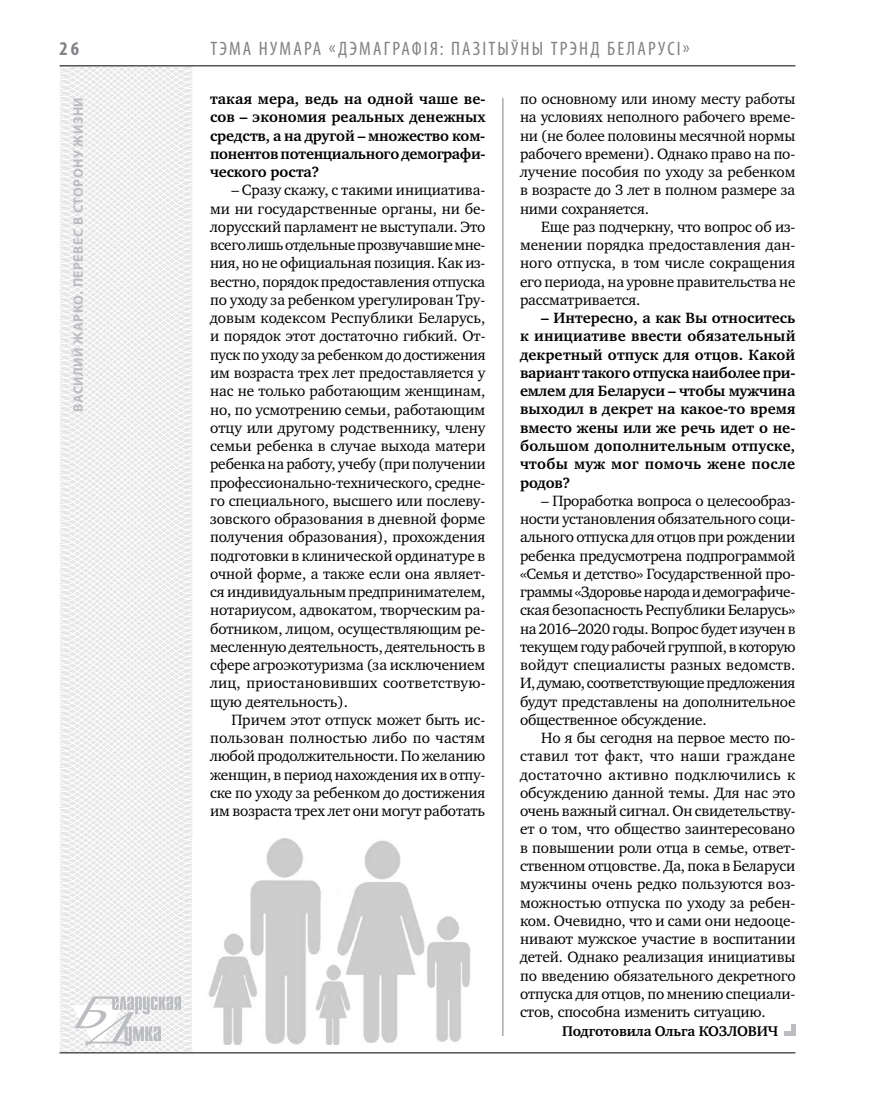
<style>
.page{position:relative;width:872px;height:1106px;background:#fff}
.page>*{position:absolute;margin:0;border:0;box-sizing:border-box;transform-origin:0 0}
.t1{font:condensed 19.5px "Myriad Pro";letter-spacing:.11em;color:#808285}
.t2{font:700 condensed 19.5px "Myriad Pro";color:#808285}
.t3{font:15.3px/18.3px "Charter C";letter-spacing:-.01em;color:#000;text-align:justify}
.t4{font:700 15.3px/18.3px "Charter C";color:#000;text-align:justify}
.t5{font:700 14.4px "Charter C";letter-spacing:-.01em;color:#000}
.t6{font:700 13.5px "Myriad Pro";letter-spacing:.04em;color:#bcbdc0}
</style>
<div class="page">
<svg style="left:59px;top:65px;width:192px;height:989px"></svg>
<hr style="left:502px;top:98px;width:1px;height:938px;background:#808285">
<hr style="left:60px;top:1052px;width:735px;height:1px;background:#000">
<svg style="left:71px;top:996px;width:110px;height:53px"></svg>
<hr style="left:60px;top:65px;width:735px;height:1px;background:#000">
<img style="left:193px;top:838px;width:278px;height:206px">
<hr style="left:791px;top:1023px;width:4px;height:12px;background:#bcbdc0">
<hr style="left:783px;top:1031px;width:12px;height:4px;background:#bcbdc0">
<p class="t2" style="left:60px;top:37px;width:21px">26</p>
<p class="t6" style="left:69px;top:412px;width:316px;rotate:-90deg">Василий ЖАРКО. Перевес в сторону жизни</p>
<p class="t1" style="left:210px;top:37px;width:71px">Тэма нумара</p>
<p class="t1" style="left:329px;top:37px;width:309px">«Дэма графія: па зітыўны трэнд Беларус</p>
<p class="t1" style="left:677px;top:37px;width:14px">і»</p>
<p class="t4" style="left:210px;top:90px;width:277px">такая мера, ведь на одной чаше ве&shy;сов – экономия реальных денежных средств, а на другой – множество ком&shy;понентов потенциального демографи&shy;ческого роста?</p>
<p class="t3" style="left:210px;top:181px;width:277px;text-indent:21px">– Сразу скажу, с такими инициатива&shy;ми ни государственные органы, ни бе&shy;лорусский парламент не выступали. Это всего лишь отдельные прозвучавшие мне&shy;ния, но не официальная позиция. Как из&shy;вестно, порядок предоставления отпуска по уходу за ребенком урегулирован Тру&shy;довым кодексом Республики Беларусь, и порядок этот достаточно гибкий. От&shy;пуск по уходу за ребенком до достижения им возраста трех лет предоставляется у нас не только работающим женщинам, но, по усмотрению семьи, работающим отцу или другому родственнику, члену семьи ребенка в случае выхода матери ребенка на работу, учебу (при получении профессионально-технического, средне&shy;го специального, высшего или послеву&shy;зовского образования в дневной форме получения образования), прохождения подготовки в клинической ординатуре в очной форме, а также если она являет&shy;ся индивидуальным предпринимателем, нотариусом, адвокатом, творческим ра&shy;ботником, лицом, осуществляющим ре&shy;месленную деятельность, деятельность в сфере агроэкотуризма (за исключением лиц, приостановивших соответствую&shy;щую деятельность).</p>
<p class="t3" style="left:210px;top:710px;width:277px;text-indent:21px">Причем этот отпуск может быть ис&shy;пользован полностью либо по частям любой продолжительности. По желанию женщин, в период нахождения их в отпу&shy;ске по уходу за ребенком до достижения им возраста трех лет они могут работать</p>
<p class="t3" style="left:520px;top:90px;width:277px">по основному или иному месту работы на условиях неполного рабочего време&shy;ни (не более половины месячной нормы рабочего времени). Однако право на по&shy;лучение пособия по уходу за ребенком в возрасте до 3 лет в полном размере за ними сохраняется.</p>
<p class="t3" style="left:520px;top:218px;width:277px;text-indent:21px">Еще раз подчеркну, что вопрос об из&shy;менении порядка предоставления дан&shy;ного отпуска, в том числе сокращения его периода, на уровне правительства не рассматривается.</p>
<p class="t4" style="left:520px;top:309px;width:277px;text-indent:21px">– Интересно, а как Вы относитесь к инициативе ввести обязательный декретный отпуск для отцов. Какой вариант такого отпуска наиболее при&shy;емлем для Беларуси – чтобы мужчина выходил в декрет на какое-то время вместо жены или же речь идет о не&shy;большом дополнительным отпуске, чтобы муж мог помочь жене после родов?</p>
<p class="t3" style="left:520px;top:491px;width:277px;text-indent:21px">– Проработка вопроса о целесообраз&shy;ности установления обязательного соци&shy;ального отпуска для отцов при рождении ребенка предусмотрена подпрограммой «Семья и детство» Государственной про&shy;граммы «Здоровье народа и демографиче&shy;ская безопасность Республики Беларусь» на 2016–2020 годы. Вопрос будет изучен в текущем году рабочей группой, в которую войдут специалисты разных ведомств.<br>И, думаю, соответствующие предложения будут представлены на дополнительное общественное обсуждение.</p>
<p class="t3" style="left:520px;top:729px;width:277px;text-indent:21px">Но я бы сегодня на первое место по&shy;ставил тот факт, что наши граждане достаточно активно подключились к обсуждению данной темы. Для нас это очень важный сигнал. Он свидетельству&shy;ет о том, что общество заинтересовано в повышении роли отца в семье, ответ&shy;ственном отцовстве. Да, пока в Беларуси мужчины очень редко пользуются воз&shy;можностью отпуска по уходу за ребен&shy;ком. Очевидно, что и сами они недооце&shy;нивают мужское участие в воспитании детей. Однако реализация инициативы по введению обязательного декретного отпуска для отцов, по мнению специали&shy;стов, способна изменить ситуацию.</p>
<p class="t5" style="left:562px;top:1022px;width:218px">Подготовила Ольга КОЗЛОВИЧ</p>
</div>
